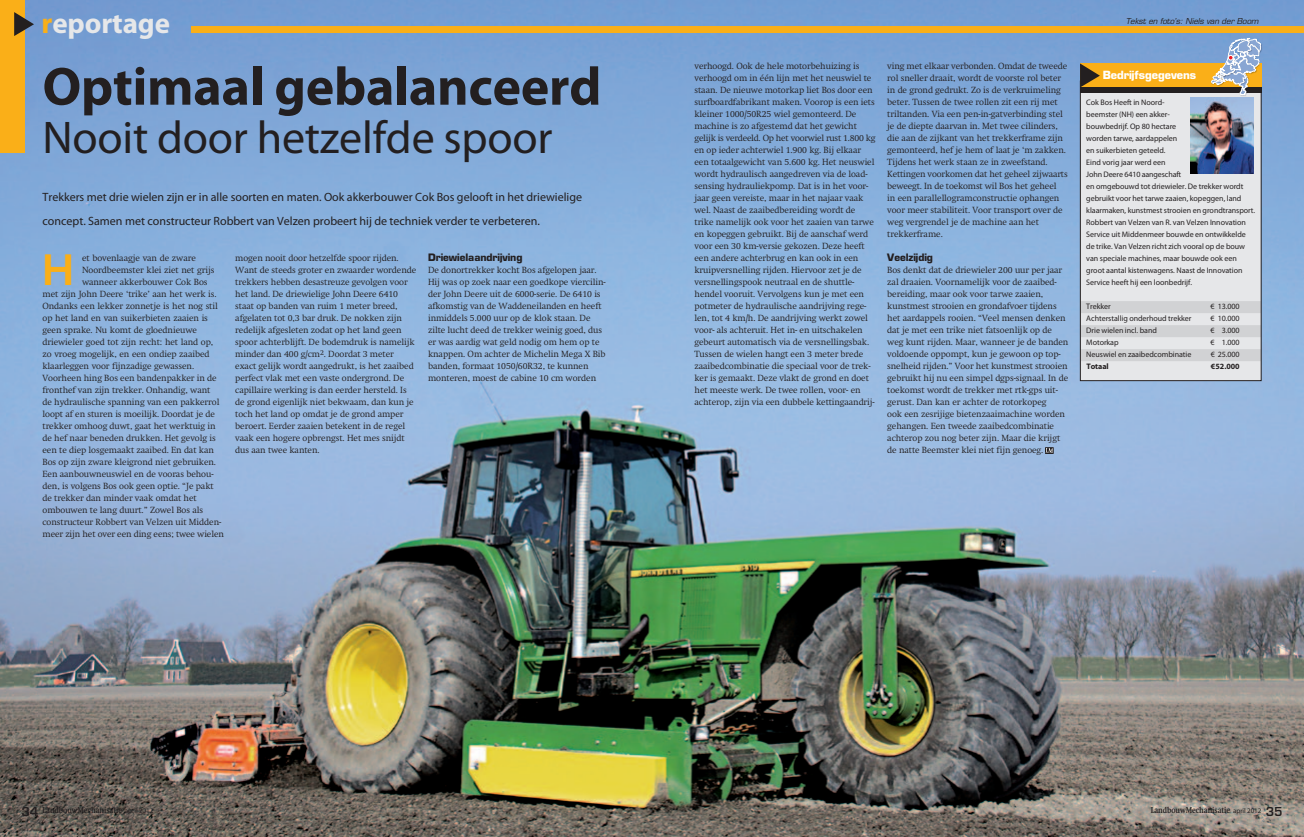
<style>
.page{position:relative;width:1304px;height:837px;background:#fff}
.page>*{position:absolute;margin:0;border:0;box-sizing:border-box;transform-origin:0 0}
.t1{font:700 54px "Myriad Pro";letter-spacing:-.005em;color:#231f20}
.t2{font:46px "Myriad Pro";letter-spacing:-.005em;color:#231f20}
.t3{font:600 40.8px "Eurostile LT Std";color:#faaf18}
.t4{font:700 29px "Myriad Pro";letter-spacing:-.005em;color:#e6e7e9}
.t5{font:12px/24px "Myriad Pro";color:#231f20}
.t6{font:700 11px "Eurostile LT Std";letter-spacing:-.005em;color:#fff}
.t7{font:700 10px "Eurostile LT Std";letter-spacing:-.005em;color:#231f20}
.t8{font:300 8.8px/12px "Swift";letter-spacing:-.005em;color:#231f20}
.t9{font:700 8.4px "Swift";letter-spacing:-.005em;color:#231f20;scale:.83 1}
.t10{font:8px/12px "Myriad Pro";letter-spacing:-.005em;color:#231f20}
.t11{font:italic 8px "Eurostile LT Std";letter-spacing:-.005em;color:#231f20}
.t12{font:700 8px "Myriad Pro";letter-spacing:-.005em;color:#231f20}
.s1{color:#faaf18}
.s2{font-family:"Eurostile LT Std";font-weight:600;font-size:12px}
.s3{font-family:"Myriad Pro";font-weight:400;font-size:7px}
</style>
<div class="page">
<img style="left:0;top:0;width:1304px;height:836px">
<div style="left:0;top:0;width:24px;height:153px;background:#faaf18"></div>
<div style="left:191px;top:27px;width:461px;height:6px;background:#faaf18"></div>
<svg style="left:14px;top:12px;width:20px;height:24px"></svg>
<div style="left:652px;top:27px;width:652px;height:6px;background:#faaf18"></div>
<svg style="left:1045px;top:447px;width:9px;height:7px"></svg>
<svg style="left:1045px;top:448px;width:8px;height:5px"></svg>
<div style="left:1080px;top:81px;width:181px;height:299px;background:#e6e7e9"></div>
<div style="left:1081px;top:301px;width:180px;height:12px;background:#d1d2d4"></div>
<div style="left:1081px;top:325px;width:180px;height:12px;background:#d1d2d4"></div>
<div style="left:1081px;top:349px;width:180px;height:12px;background:#d1d2d4"></div>
<div style="left:1080px;top:81px;width:181px;height:300px;border:1px solid #231f20"></div>
<div style="left:1080px;top:63px;width:181px;height:24px;background:#faaf18"></div>
<svg style="left:1080px;top:63px;width:20px;height:24px"></svg>
<div style="left:1080px;top:87px;width:181px;height:6px;background:#231f20"></div>
<img style="left:1191px;top:97px;width:63px;height:76px">
<img style="left:1261px;top:38px;width:1px;height:15px">
<svg style="left:1211px;top:37px;width:50px;height:58px"></svg>
<h3 class="t4" style="left:42px;top:4px;width:130px"><span class="s1">r</span>eportage</h3>
<h1 class="t1" style="left:43px;top:51px;width:560px">Optimaal gebalanceerd</h1>
<h2 class="t2" style="left:43px;top:109px;width:512px">Nooit door hetzelfde spoor</h2>
<h3 class="t5" style="left:43px;top:184px;width:541px">Trekkers met drie wielen zijn er in alle soorten en maten. Ook akkerbouwer Cok Bos gelooft in het driewielige concept. Samen met constructeur Robbert van Velzen probeert hij de techniek verder te verbeteren.</h3>
<h3 class="t3" style="left:43px;top:244px;width:33px">H</h3>
<p class="t8" style="left:82px;top:252px;width:115px">et bovenlaagje van de zware</p>
<p class="t7" style="left:428px;top:251px;width:96px">Driewielaandrijving</p>
<p class="t8" style="left:428px;top:264px;width:179px">De donortrekker kocht Bos afgelopen jaar.<br>Hij was op zoek naar een goedkope viercilin&shy;der John Deere uit de 6000-serie. De 6410 is afkomstig van de Waddeneilanden en heeft inmiddels 5.000 uur op de klok staan. De zilte lucht deed de trekker weinig goed, dus er was aardig wat geld nodig om hem op te knappen. Om achter de Michelin Mega X Bib banden, formaat 1050/60R32, te kunnen monteren, moest de cabine 10 cm worden</p>
<p class="t8" style="left:235px;top:252px;width:183px">mogen nooit door hetzelfde spoor rijden.<br>Want de steeds groter en zwaarder wordende trekkers hebben desastreuze gevolgen voor het land. De driewielige John Deere 6410 staat op banden van ruim 1 meter breed, afgelaten tot 0,3 bar druk. De nokken zijn redelijk afgesleten zodat op het land geen spoor achterblijft. De bodemdruk is namelijk minder dan 400 g/cm<sup>2</sup>. Doordat 3 meter exact gelijk wordt aangedrukt, is het zaaibed perfect vlak met een vaste ondergrond. De capillaire werking is dan eerder hersteld. Is de grond eigenlijk niet bekwaam, dan kun je toch het land op omdat je de grond amper beroert. Eerder zaaien betekent in de regel vaak een hogere opbrengst. Het mes snijdt dus aan twee kanten.</p>
<p class="t8" style="left:82px;top:264px;width:134px">Noordbeemster klei ziet net grijs</p>
<p class="t8" style="left:82px;top:276px;width:127px">wanneer akkerbouwer Cok Bos</p>
<p class="t8" style="left:43px;top:288px;width:176px">met zijn John Deere ‘trike’ aan het werk is.</p>
<p class="t8" style="left:43px;top:300px;width:177px">Ondanks een lekker zonnetje is het nog stil</p>
<p class="t8" style="left:43px;top:312px;width:167px">op het land en van suikerbieten zaaien is</p>
<p class="t8" style="left:43px;top:324px;width:156px">geen sprake. Nu komt de gloednieuwe</p>
<p class="t8" style="left:43px;top:336px;width:172px">driewieler goed tot zijn recht: het land op,</p>
<p class="t8" style="left:43px;top:348px;width:169px">zo vroeg mogelijk, en een ondiep zaaibed</p>
<p class="t8" style="left:43px;top:360px;width:153px">klaarleggen voor fijnzadige gewassen.</p>
<p class="t8" style="left:43px;top:372px;width:176px">Voorheen hing Bos een bandenpakker in de</p>
<p class="t8" style="left:43px;top:384px;width:169px">fronthef van zijn trekker. Onhandig, want</p>
<p class="t8" style="left:43px;top:396px;width:178px">de hydraulische spanning van een pakkerrol</p>
<p class="t8" style="left:43px;top:408px;width:174px">loopt af en sturen is moeilijk. Doordat je de</p>
<p class="t8" style="left:43px;top:420px;width:175px">trekker omhoog duwt, gaat het werktuig in</p>
<p class="t8" style="left:43px;top:432px;width:175px">de hef naar beneden drukken. Het gevolg is</p>
<p class="t8" style="left:43px;top:444px;width:173px">een te diep losgemaakt zaaibed. En dat kan</p>
<p class="t8" style="left:43px;top:456px;width:175px">Bos op zijn zware kleigrond niet gebruiken.</p>
<p class="t8" style="left:43px;top:468px;width:173px">Een aanbouwneuswiel en de vooras behou-</p>
<p class="t8" style="left:43px;top:480px;width:173px">den, is volgens Bos ook geen optie. “Je pakt</p>
<p class="t8" style="left:43px;top:492px;width:156px">de trekker dan minder vaak omdat het</p>
<p class="t8" style="left:43px;top:504px;width:162px">ombouwen te lang duurt.” Zowel Bos als</p>
<p class="t8" style="left:43px;top:516px;width:180px">constructeur Robbert van Velzen uit Midden-</p>
<p class="t8" style="left:43px;top:528px;width:183px">meer zijn het over een ding eens; twee wielen</p>
<p class="t8" style="left:694px;top:60px;width:182px">verhoogd. Ook de hele motorbehuizing is verhoogd om in één lijn met het neuswiel te staan. De nieuwe motorkap liet Bos door een surfboardfabrikant maken. Voorop is een iets kleiner 1000/50R25 wiel gemonteerd. De machine is zo afgestemd dat het gewicht gelijk is verdeeld. Op het voorwiel rust 1.800 kg en op ieder achterwiel 1.900 kg. Bij elkaar een totaalgewicht van 5.600 kg. Het neuswiel wordt hydraulisch aangedreven via de load&shy;sensing hydrauliekpomp. Dat is in het voor&shy;jaar geen vereiste, maar in het najaar vaak wel. Naast de zaaibedbereiding wordt de trike namelijk ook voor het zaaien van tarwe en kopeggen gebruikt. Bij de aanschaf werd voor een 30 km-versie gekozen. Deze heeft een andere achterbrug en kan ook in een kruipversnelling rijden. Hiervoor zet je de versnellingspook neutraal en de shuttle&shy;hendel vooruit. Vervolgens kun je met een potmeter de hydraulische aandrijving rege&shy;len, tot 4 km/h. De aandrijving werkt zowel voor- als achteruit. Het in- en uitschakelen gebeurt automatisch via de versnellingsbak.<br>Tussen de wielen hangt een 3 meter brede zaaibedcombinatie die speciaal voor de trek&shy;ker is gemaakt. Deze vlakt de grond en doet het meeste werk. De twee rollen, voor- en achterop, zijn via een dubbele kettingaandrij-</p>
<p class="t8" style="left:887px;top:60px;width:182px">ving met elkaar verbonden. Omdat de tweede rol sneller draait, wordt de voorste rol beter in de grond gedrukt. Zo is de verkruimeling beter. Tussen de twee rollen zit een rij met triltanden. Via een pen-in-gatverbinding stel je de diepte daarvan in. Met twee cilinders, die aan de zijkant van het trekkerframe zijn gemonteerd, hef je hem of laat je ‘m zakken.<br>Tijdens het werk staan ze in zweefstand.<br>Kettingen voorkomen dat het geheel zijwaarts beweegt. In de toekomst wil Bos het geheel<br>in een parallellogramconstructie ophangen voor meer stabiliteit. Voor transport over de weg vergrendel je de machine aan het trekkerframe.</p>
<p class="t7" style="left:887px;top:251px;width:47px">Veelzijdig</p>
<p class="t8" style="left:887px;top:264px;width:183px">Bos denkt dat de driewieler 200 uur per jaar zal draaien. Voornamelijk voor de zaaibed&shy;bereiding, maar ook voor tarwe zaaien, kunstmest strooien en grondafvoer tijdens het aardappels rooien. “Veel mensen denken dat je met een trike niet fatsoenlijk op de weg kunt rijden. Maar, wanneer je de banden voldoende oppompt, kun je gewoon op top&shy;snelheid rijden.” Voor het kunstmest strooien gebruikt hij nu een simpel dgps-signaal. In de toekomst wordt de trekker met rtk-gps uit&shy;gerust. Dan kan er achter de rotorkopeg<br>ook een zesrijige bietenzaaimachine worden gehangen. Een tweede zaaibedcombinatie achterop zou nog beter zijn. Maar die krijgt de natte Beemster klei niet fijn genoeg.</p>
<p class="t11" style="left:1126px;top:17px;width:134px">Tekst en foto’s: Niels van der Boom</p>
<p class="t6" style="left:1103px;top:69px;width:95px">Bedrijfsgegevens</p>
<p class="t10" style="left:1086px;top:96px;width:170px">Cok Bos Heeft in Noord-<br>beemster (NH) een akker-<br>bouwbedrijf. Op 80 hectare<br>worden tarwe, aardappelen<br>en suikerbieten geteeld.<br>Eind vorig jaar werd een<br>John Deere 6410 aangeschaft<br>en omgebouwd tot driewieler. De trekker wordt gebruikt voor het tarwe zaaien, kopeggen, land klaarmaken, kunstmest strooien en grondtransport.<br>Robbert van Velzen van R. van Velzen Innovation Service uit Middenmeer bouwde en ontwikkelde de trike. Van Velzen richt zich vooral op de bouw van speciale machines, maar bouwde ook een groot aantal kistenwagens. Naast de Innovation Service heeft hij een loonbedrijf.</p>
<p class="t10" style="left:1086px;top:300px;width:26px">Trekker</p>
<p class="t10" style="left:1211px;top:300px;width:30px">€ 13.000</p>
<p class="t10" style="left:1086px;top:312px;width:107px">Achterstallig onderhoud trekker</p>
<p class="t10" style="left:1211px;top:312px;width:30px">€ 10.000</p>
<p class="t10" style="left:1086px;top:324px;width:72px">Drie wielen incl. band</p>
<p class="t10" style="left:1211px;top:324px;width:30px">€ 3.000</p>
<p class="t10" style="left:1086px;top:336px;width:34px">Motorkap</p>
<p class="t10" style="left:1211px;top:336px;width:30px">€ 1.000</p>
<p class="t10" style="left:1086px;top:348px;width:107px">Neuswiel en zaaibedcombinatie</p>
<p class="t10" style="left:1211px;top:348px;width:30px">€ 25.000</p>
<p class="t12" style="left:1086px;top:361px;width:24px">Totaal</p>
<p class="t12" style="left:1211px;top:361px;width:30px">€ 52.000</p>
<p class="t9" style="left:21px;top:805px;width:160px"><span class="s2">34</span> LandbouwMechanisatie <span class="s3">april 2012</span></p>
<p class="t9" style="left:1151px;top:805px;width:160px">LandbouwMechanisatie <span class="s3">april 2012</span> <span class="s2">35</span></p>
</div>
